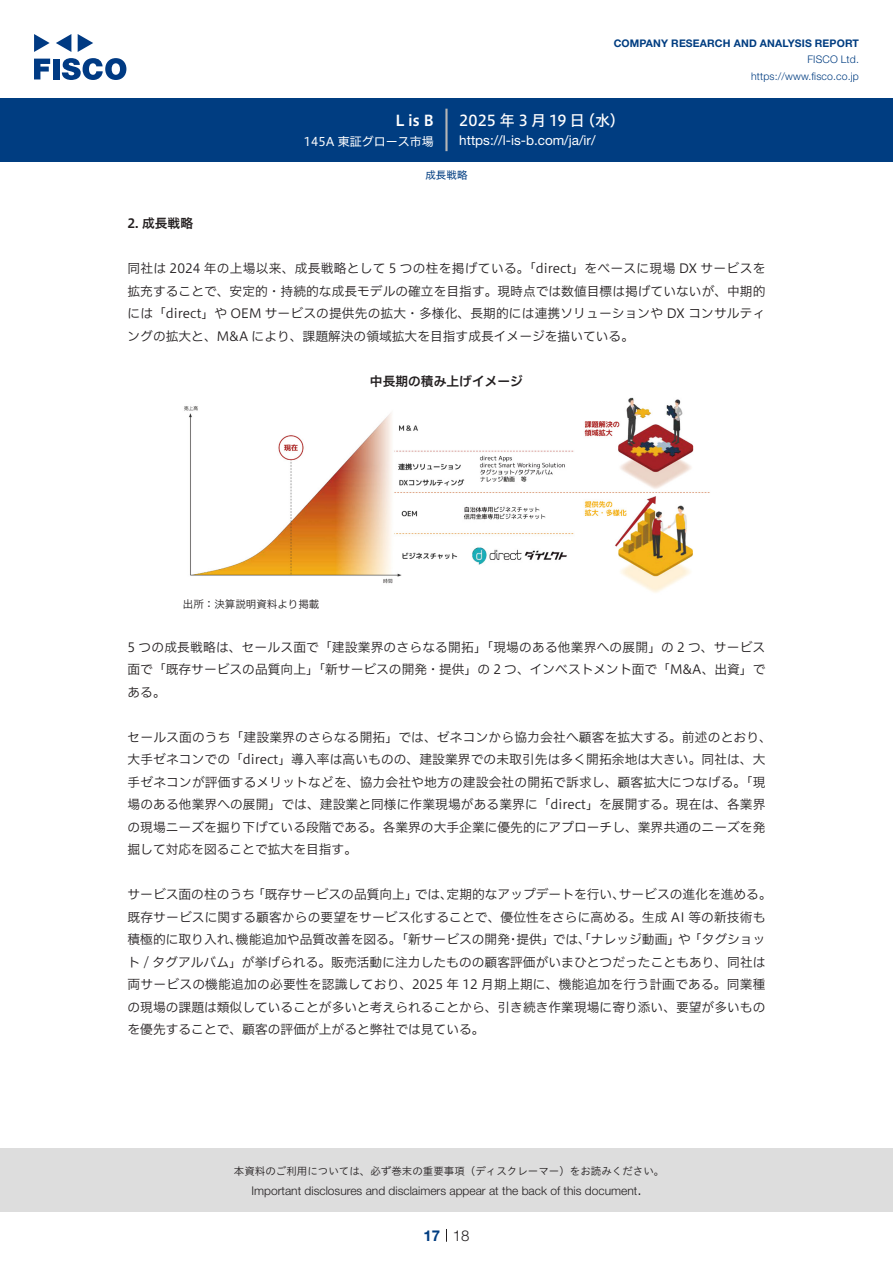
<style>
.page{position:relative;width:893px;height:1263px;background:#fff}
.page>*{position:absolute;margin:0;border:0;box-sizing:border-box;transform-origin:0 0}
.t1{font:15px "Hiragino UD Sans F Std N W5";letter-spacing:.005em;color:#fff}
.t2{font:15px "Hiragino UD Sans F Std N W6";color:#fff}
.t3{font:300 15px "Helvetica Neue LT Std";color:#231f20}
.t4{font:700 15px "Helvetica Neue LT Std";color:#003d81}
.t5{font:13.5px "Helvetica Neue LT Std";color:#fff}
.本文{font:12.75px/22.5px "Hiragino UD Sans F Std N W3";color:#231f20;text-align:justify}
.チャートタイトル{font:12.75px "Hiragino UD Sans F Std N W6";color:#231f20}
.小タイトル{font:12.75px "Hiragino UD Sans F Std N W6";color:#231f20}
.t6{font:300 12px "Helvetica Neue LT Std";color:#231f20}
.t7{font:12px "Hiragino UD Sans F Std N W4";color:#fff}
.t8{font:10.5px "Hiragino UD Sans Std W3";color:#231f20}
.t9{font:700 10.5px "Helvetica Neue LT Std";letter-spacing:.015em;color:#003d81}
.t10{font:300 10.5px/16.5px "Helvetica Neue LT Std";letter-spacing:.015em;color:#003d81;text-align:right}
.表組み基本スタイル{font:10.5px "Hiragino UD Sans F Std N W3";color:#231f20}
.ヘッダー{font:10.5px "Hiragino UD Sans F Std N W4";color:#003d81}
</style>
<div class="page">
<div style="left:0;top:1148px;width:893px;height:64px;background:#ddd"></div>
<svg style="left:34px;top:59px;width:16px;height:20px"></svg>
<div style="left:53px;top:59px;width:6px;height:20px;background:#003a83"></div>
<svg style="left:62px;top:58px;width:64px;height:22px"></svg>
<svg style="left:34px;top:34px;width:16px;height:18px"></svg>
<svg style="left:78px;top:34px;width:15px;height:18px"></svg>
<svg style="left:56px;top:34px;width:15px;height:18px"></svg>
<div style="left:0;top:98px;width:893px;height:64px;background:#003d81"></div>
<hr style="left:445px;top:109px;width:3px;height:42px;background:#b5b5b6">
<svg style="left:446px;top:1229px;width:1px;height:13px"></svg>
<img style="left:184px;top:397px;width:526px;height:196px">
<p class="t2" style="left:395px;top:109px;width:40px">isL B</p>
<p class="t7" style="left:304px;top:132px;width:131px">145A 東証グロース市場</p>
<p class="t9" style="left:614px;top:37px;width:247px">COMPANY RESEARCH AND ANALYSIS REPORT</p>
<p class="t10" style="left:751px;top:51px;width:109px">FISCO Ltd. https://www.fisco.co j p.</p>
<p class="t1" style="left:580px;top:109px;width:46px">（水(</p>
<p class="t1" style="left:459px;top:109px;width:127px">2025 年 3 月 19 日</p>
<p class="t5" style="left:459px;top:132px;width:138px">h t t p s : / / - l i s .b- c o m j a/ /i r/</p>
<p class="ヘッダー" style="left:425px;top:167px;width:43px">成長戦略</p>
<p class="小タイトル" style="left:128px;top:214px;width:67px">2. 成長戦略</p>
<p class="本文" style="left:128px;top:256px;width:639px">同社は 2024 年の上場以来、成長戦略として 5 つの柱を掲げている。「direct」をベースに現場 DX サービスを拡充することで、安定的・持続的な成長モデルの確立を目指す。現時点では数値目標は掲げていないが、中期的には「direct」や OEM サービスの提供先の拡大・多様化、長期的には連携ソリューションや DX コンサルティングの拡大と、M&amp;A により、課題解決の領域拡大を目指す成長イメージを描いている。</p>
<p class="チャートタイトル" style="left:370px;top:371px;width:155px">中長期の積み上げイメージ</p>
<p class="表組み基本スタイル" style="left:183px;top:597px;width:138px">出所：決算説明資料より掲載</p>
<p class="本文" style="left:128px;top:635px;width:639px">5 つの成長戦略は、セールス面で「建設業界のさらなる開拓」「現場のある他業界への展開」の 2 つ、サービス面で「既存サービスの品質向上」「新サービスの開発・提供」の 2 つ、インベストメント面で「M&amp;A、出資」である。</p>
<p class="本文" style="left:128px;top:725px;width:646px;text-align:left">セールス面のうち「建設業界のさらなる開拓」では、ゼネコンから協力会社へ顧客を拡大する。前述のとおり、大手ゼネコンでの「direct」導入率は高いものの、建設業界での未取引先は多く開拓余地は大きい。同社は、大手ゼネコンが評価するメリットなどを、協力会社や地方の建設会社の開拓で訴求し、顧客拡大につなげる。「現場のある他業界への展開」では、建設業と同様に作業現場がある業界に「direct」を展開する。現在は、各業界の現場ニーズを掘り下げている段階である。各業界の大手企業に優先的にアプローチし、業界共通のニーズを発掘して対応を図ることで拡大を目指す。</p>
<p class="本文" style="left:619px;top:882px;width:154px">サービスの進化を進める。</p>
<p class="本文" style="left:128px;top:882px;width:129px">サービス面の柱のうち</p>
<p class="本文" style="left:128px;top:905px;width:639px">既存サービスに関する顧客からの要望をサービス化することで、優位性をさらに高める。生成 AI 等の新技術も</p>
<p class="本文" style="left:689px;top:927px;width:78px">「タグショッ</p>
<p class="本文" style="left:252px;top:882px;width:167px">「既存サービスの品質向上」</p>
<p class="本文" style="left:447px;top:882px;width:180px">定期的なアップデートを行い、</p>
<p class="本文" style="left:415px;top:882px;width:40px">では、</p>
<p class="本文" style="left:236px;top:927px;width:276px">機能追加や品質改善を図る。「新サービスの開発</p>
<p class="本文" style="left:553px;top:927px;width:129px">では、「ナレッジ動画」</p>
<p class="本文" style="left:516px;top:927px;width:40px">提供」</p>
<p class="本文" style="left:128px;top:927px;width:639px;text-align:left">積極的に取り入れ、<br>ト / タグアルバム」が挙げられる。販売活動に注力したものの顧客評価がいまひとつだったこともあり、同社は両サービスの機能追加の必要性を認識しており、2025 年 12 月期上期に、機能追加を行う計画である。同業種の現場の課題は類似していることが多いと考えられることから、引き続き作業現場に寄り添い、要望が多いものを優先することで、顧客の評価が上がると弊社では見ている。</p>
<p class="本文" style="left:678px;top:927px;width:14px">や</p>
<p class="本文" style="left:507px;top:927px;width:14px">・</p>
<p class="t8" style="left:234px;top:1163px;width:432px">本資料のご利用については、必ず巻末の重要事項（ディスクレーマー）をお読みください。</p>
<p class="t3" style="left:637px;top:1180px;width:6px">.</p>
<p class="t6" style="left:251px;top:1183px;width:387px">Important disclosures and disclaimers appear at the back of this document</p>
<p class="t4" style="left:423px;top:1226px;width:18px">17</p>
<p class="t3" style="left:453px;top:1226px;width:18px">18</p>
</div>
